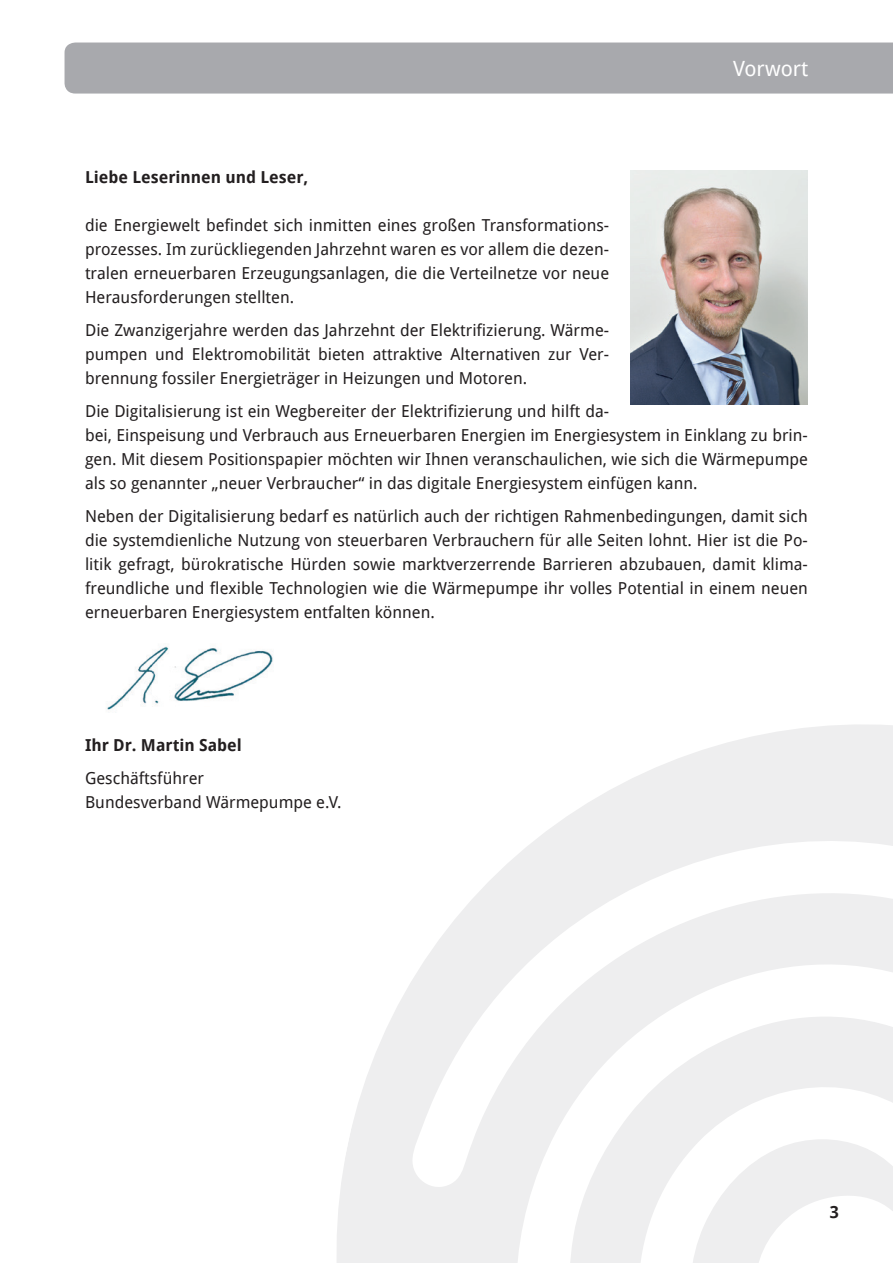
<style>
.page{position:relative;width:893px;height:1263px;background:#fff}
.page>*{position:absolute;margin:0;border:0;box-sizing:border-box;transform-origin:0 0}
.TITELZEILE_links{font:21px "Droid Sans";color:#fff}
.t1{font:16.5px/24px "Droid Sans";color:#231f20;text-align:justify}
.t2{font:700 16.5px "Droid Sans";color:#231f20}
</style>
<div class="page">
<svg style="left:337px;top:725px;width:556px;height:538px;fill:#eeeeef"></svg>
<div style="left:65px;top:43px;width:828px;height:51px;background:#a8a9ad"></div>
<img style="left:630px;top:170px;width:178px;height:235px">
<img style="left:107px;top:646px;width:166px;height:64px">
<p class="TITELZEILE_links" style="left:733px;top:55px;width:77px">Vorwort</p>
<p class="t2" style="left:85px;top:166px;width:225px">Liebe Leserinnen und Leser,</p>
<p class="t1" style="left:85px;top:213px;width:526px">die Energiewelt befindet sich inmitten eines großen Transformations&shy;prozesses. Im zurückliegenden Jahrzehnt waren es vor allem die dezen&shy;tralen erneuerbaren Erzeugungsanlagen, die die Verteilnetze vor neue Herausforderungen stellten.</p>
<p class="t1" style="left:85px;top:318px;width:526px">Die Zwanzigerjahre werden das Jahrzehnt der Elektrifizierung. Wärme&shy;pumpen und Elektromobilität bieten attraktive Alternativen zur Ver&shy;brennung fossiler Energieträger in Heizungen und Motoren.</p>
<p class="t1" style="left:85px;top:399px;width:724px;text-align:left">Die Digitalisierung ist ein Wegbereiter der Elektrifizierung und hilft da-<br>bei, Einspeisung und Verbrauch aus Erneuerbaren Energien im Energiesystem in Einklang zu brin&shy;gen. Mit diesem Positionspapier möchten wir Ihnen veranschaulichen, wie sich die Wärmepumpe als so genannter „neuer Verbraucher“ in das digitale Energiesystem einfügen kann.</p>
<p class="t1" style="left:85px;top:504px;width:724px">Neben der Digitalisierung bedarf es natürlich auch der richtigen Rahmenbedingungen, damit sich die systemdienliche Nutzung von steuerbaren Verbrauchern für alle Seiten lohnt. Hier ist die Po&shy;litik gefragt, bürokratische Hürden sowie marktverzerrende Barrieren abzubauen, damit klima&shy;freundliche und flexible Technologien wie die Wärmepumpe ihr volles Potential in einem neuen erneuerbaren Energiesystem entfalten können.</p>
<p class="t2" style="left:85px;top:735px;width:158px">Ihr Dr. Martin Sabel</p>
<p class="t1" style="left:85px;top:767px;width:121px">Geschäftsführer</p>
<p class="t1" style="left:85px;top:791px;width:258px">Bundesverband Wärmepumpe e.V.</p>
<p class="t2" style="left:830px;top:1202px;width:11px">3</p>
</div>
